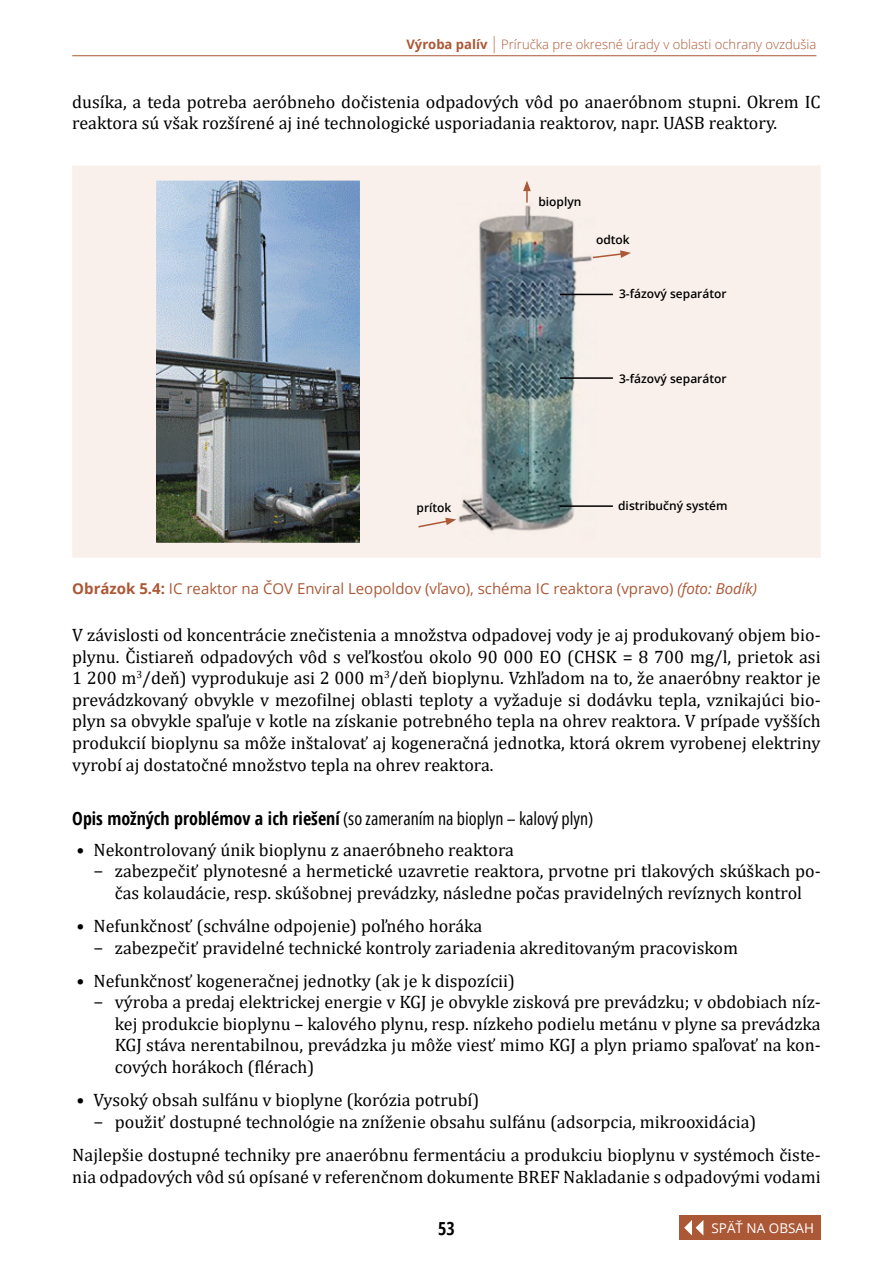
<style>
.page{position:relative;width:893px;height:1263px;background:#fff}
.page>*{position:absolute;margin:0;border:0;box-sizing:border-box;transform-origin:0 0}
.Prvý_odstavec{font:18px/21.6px "Cambria";color:#000}
.Podnadpis_3{font:18px "Open Sans Condensed";color:#000}
.t1{font:700 condensed 18px "Open Sans";color:#000}
.obr{font:15px "Open Sans";color:#ab5836}
.t2{font:13.5px "Open Sans";color:#fff}
.t3{font:300 13.05px "Open Sans";color:#ab5836}
.t4{font:600 12px "Open Sans";color:#000}
.s1{font-weight:700}
.s2{font-size:16.95px}
.s3{font-style:italic}
.s4{font-family:"Open Sans";font-weight:700;font-stretch:condensed}
</style>
<div class="page">
<hr style="left:72px;top:55px;width:744px;height:1px;background:#ab5836">
<div style="left:679px;top:1215px;width:142px;height:25px;background:#ab5836"></div>
<svg style="left:684px;top:1220px;width:19px;height:15px"></svg>
<img style="left:72px;top:166px;width:749px;height:392px">
<p class="t3" style="left:406px;top:36px;width:411px"><span class="s1">Výroba palív</span> <span class="s2">|</span> Príručka pre okresné úrady v oblasti ochrany ovzdušia</p>
<p class="Prvý_odstavec" style="left:72px;top:91px;width:750px">dusíka, a teda potreba aeróbneho dočistenia odpadových vôd po anaeróbnom stupni. Okrem IC reaktora sú však rozšírené aj iné technologické usporiadania reaktorov, napr. UASB reaktory.</p>
<p class="t4" style="left:538px;top:193px;width:45px">bioplyn</p>
<p class="t4" style="left:596px;top:231px;width:35px">odtok</p>
<p class="t4" style="left:619px;top:285px;width:109px">3-fázový separátor</p>
<p class="t4" style="left:619px;top:370px;width:109px">3-fázový separátor</p>
<p class="t4" style="left:417px;top:500px;width:36px">prítok</p>
<p class="t4" style="left:618px;top:497px;width:111px">distribučný systém</p>
<p class="obr" style="left:72px;top:578px;width:686px"><span class="s1">Obrázok 5.4:</span> IC reaktor na ČOV Enviral Leopoldov (vľavo), schéma IC reaktora (vpravo) <span class="s3">(foto: Bodík)</span></p>
<p class="Prvý_odstavec" style="left:72px;top:624px;width:750px;text-align:justify">V závislosti od koncentrácie znečistenia a množstva odpadovej vody je aj produkovaný objem bio&shy;plynu. Čistiareň odpadových vôd s veľkosťou okolo 90 000 EO (CHSK = 8 700 mg/l, prietok asi 1 200 m<sup>3</sup>/deň) vyprodukuje asi 2 000 m<sup>3</sup>/deň bioplynu. Vzhľadom na to, že anaeróbny reaktor je prevádzkovaný obvykle v mezofilnej oblasti teploty a vyžaduje si dodávku tepla, vznikajúci bio&shy;plyn sa obvykle spaľuje v kotle na získanie potrebného tepla na ohrev reaktora. V prípade vyšších produkcií bioplynu sa môže inštalovať aj kogeneračná jednotka, ktorá okrem vyrobenej elektriny vyrobí aj dostatočné množstvo tepla na ohrev reaktora.</p>
<p class="Podnadpis_3" style="left:72px;top:806px;width:523px"><span class="s4">Opis možných problémov a ich riešení</span> (so zameraním na bioplyn – kalový plyn)</p>
<p class="Prvý_odstavec" style="left:77px;top:838px;width:439px">• Nekontrolovaný únik bioplynu z anaeróbneho reaktora</p>
<p class="Prvý_odstavec" style="left:94px;top:860px;width:729px;text-align:center">− zabezpečiť plynotesné a hermetické uzavretie reaktora, prvotne pri tlakových skúškach po&shy;čas kolaudácie, resp. skúšobnej prevádzky, následne počas pravidelných revíznych kontrol</p>
<p class="Prvý_odstavec" style="left:77px;top:915px;width:407px">• Nefunkčnosť (schválne odpojenie) poľného horáka</p>
<p class="Prvý_odstavec" style="left:94px;top:936px;width:646px">− zabezpečiť pravidelné technické kontroly zariadenia akreditovaným pracoviskom</p>
<p class="Prvý_odstavec" style="left:77px;top:970px;width:440px">• Nefunkčnosť kogeneračnej jednotky (ak je k dispozícii)</p>
<p class="Prvý_odstavec" style="left:115px;top:991px;width:707px;text-align:justify;text-indent:-21px">− výroba a predaj elektrickej energie v KGJ je obvykle zisková pre prevádzku; v obdobiach níz&shy;kej produkcie bioplynu – kalového plynu, resp. nízkeho podielu metánu v plyne sa prevádzka KGJ stáva nerentabilnou, prevádzka ju môže viesť mimo KGJ a plyn priamo spaľovať na kon&shy;cových horákoch (flérach)</p>
<p class="Prvý_odstavec" style="left:77px;top:1089px;width:404px">• Vysoký obsah sulfánu v bioplyne (korózia potrubí)</p>
<p class="Prvý_odstavec" style="left:94px;top:1111px;width:664px">− použiť dostupné technológie na zníženie obsahu sulfánu (adsorpcia, mikrooxidácia)</p>
<p class="Prvý_odstavec" style="left:72px;top:1144px;width:750px">Najlepšie dostupné techniky pre anaeróbnu fermentáciu a produkciu bioplynu v systémoch čiste&shy;nia odpadových vôd sú opísané v referenčnom dokumente BREF Nakladanie s odpadovými vodami</p>
<p class="t1" style="left:438px;top:1216px;width:18px">53</p>
<p class="t2" style="left:711px;top:1219px;width:104px">SPÄŤ NA OBSAH</p>
</div>
